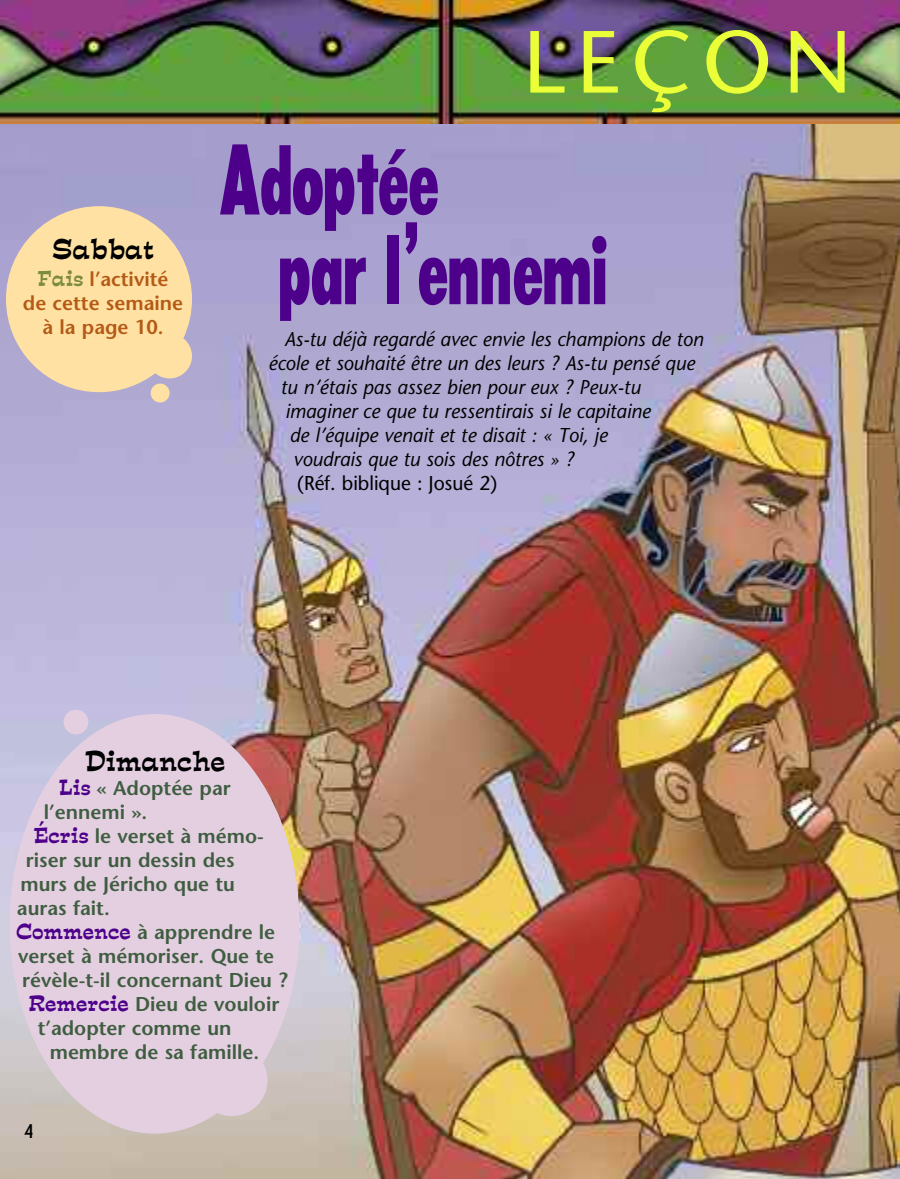
<style>
.page{position:relative;width:900px;height:1179px;background:#fff}
.page>*{position:absolute;margin:0;border:0;box-sizing:border-box;transform-origin:0 0}
.t1{font:100px/90px "Phelan Bold Cond";color:#4d0089;scale:.8 1}
.t2{font:88px "Stone Sans";letter-spacing:.125em;color:#ebff38}
.t3{font:26px "Estro Font";color:#000}
.t4{font:italic 20px "Stone Sans";color:#000;scale:.96 1}
.t5{font:600 20px "Stone Sans";color:#3f5d40}
.t6{font:600 20px/23.8px "Stone Sans";color:#b45a16;text-align:center}
.t7{font:20px "Stone Sans";color:#000;scale:.96 1}
.t8{font:700 20px "New Garden";color:#000}
.s1{font-family:"Estro Font";font-weight:400;color:#7b8c3d}
.s2{font-family:"Estro Font";font-weight:400;color:#4d0089}
</style>
<div class="page">
<img style="left:0;top:124px;width:900px;height:1055px">
<img style="left:0;top:0;width:900px;height:124px">
<svg style="left:6px;top:206px;width:186px;height:186px;background:#eed5ab"></svg>
<div style="left:151px;top:384px;width:19px;height:19px;background:#ffe2a3;border-radius:50%"></div>
<svg style="left:10px;top:714px;width:290px;height:420px;background:#ddc9d8"></svg>
<div style="left:64px;top:710px;width:24px;height:24px;background:#e4cfe1;border-radius:50%"></div>
<h3 class="t3" style="left:52px;top:235px;width:103px">Sabbat</h3>
<p class="t6" style="left:23px;top:269px;width:162px"><span class="s1">Fais</span> l’activité<br>de cette semaine à la page 10.</p>
<h2 class="t2" style="left:523px;top:28px;width:331px">LEÇON</h2>
<h1 class="t1" style="left:280px;top:135px;width:410px;text-indent:-60px">Adoptée<br>par l’ennemi</h1>
<p class="t4" style="left:285px;top:332px;width:438px">As-tu déjà regardé avec envie les champions de ton</p>
<p class="t4" style="left:268px;top:356px;width:446px">école et souhaité être un des leurs ? As-tu pensé que</p>
<p class="t4" style="left:281px;top:380px;width:376px">tu n’étais pas assez bien pour eux ? Peux-tu</p>
<p class="t4" style="left:286px;top:404px;width:382px">imaginer ce que tu ressentirais si le capitaine</p>
<p class="t4" style="left:290px;top:428px;width:333px">de l’équipe venait et te disait : « Toi, je</p>
<p class="t4" style="left:294px;top:452px;width:294px">voudrais que tu sois des nôtres » ?</p>
<p class="t7" style="left:297px;top:476px;width:210px">(Réf. biblique : Josué 2)</p>
<h3 class="t3" style="left:85px;top:747px;width:142px">Dimanche</h3>
<p class="t5" style="left:59px;top:781px;width:173px"><span class="s2">Lis</span> « Adoptée par</p>
<p class="t5" style="left:44px;top:805px;width:105px">l’ennemi ».</p>
<p class="t5" style="left:34px;top:829px;width:232px"><span class="s2">Écris</span> le verset à mémo-</p>
<p class="t5" style="left:26px;top:853px;width:210px">riser sur un dessin des</p>
<p class="t5" style="left:20px;top:877px;width:216px">murs de Jéricho que tu</p>
<p class="t5" style="left:17px;top:901px;width:94px">auras fait.</p>
<p class="t5" style="left:16px;top:925px;width:261px"><span class="s2">Commence</span> à apprendre le</p>
<p class="t5" style="left:18px;top:949px;width:258px">verset à mémoriser. Que te</p>
<p class="t5" style="left:22px;top:973px;width:267px">révèle-t-il concernant Dieu ?</p>
<p class="t5" style="left:29px;top:997px;width:252px"><span class="s2">Remercie</span> Dieu de vouloir</p>
<p class="t5" style="left:38px;top:1021px;width:195px">t’adopter comme un</p>
<p class="t5" style="left:50px;top:1045px;width:211px">membre de sa famille.</p>
<p class="t8" style="left:24px;top:1119px;width:11px">4</p>
</div>
